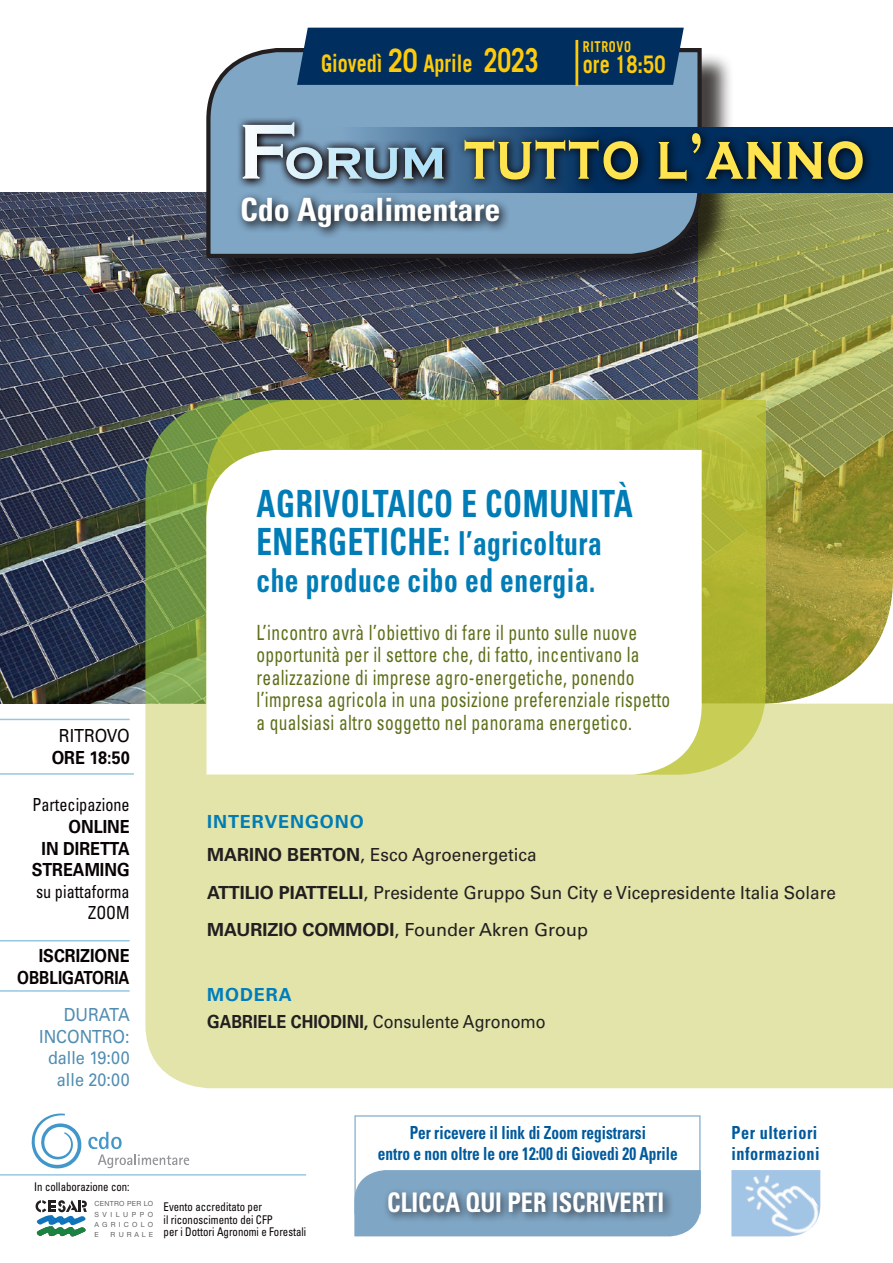
<style>
.page{position:relative;width:893px;height:1263px;background:#fff}
.page>*{position:absolute;margin:0;border:0;box-sizing:border-box;transform-origin:0 0}
.t1{font:700 67.2px "Copperplate Gothic";letter-spacing:.03em;color:#ffe34f;scale:.8 1}
.t2{font:700 condensed 37.5px "Univers LT Std";letter-spacing:.02em;color:#007cb6;scale:.83 1}
.t3{font:700 condensed 33px/37.5px "Univers LT Std";letter-spacing:.02em;color:#007cb6;scale:.83 1}
.t4{font:700 condensed 32.1px "Univers LT Std";color:#fff}
.t5{font:700 condensed 27px "Univers LT Std";color:#fff;scale:.9 1}
.t6{font:700 24.15px "Trade Gothic";color:#feca0a;scale:.83 1}
.t7{font:condensed 21px/22.5px "Univers LT Std";letter-spacing:.02em;color:#5d6f19;scale:.83 1}
.t8{font:18px/33px "Univers LT Std";color:#231f20}
.t9{font:700 condensed 18px/21px "Univers LT Std";color:#015a9d;text-align:center;scale:.85 1}
.t10{font:700 18px/21.6px "Univers LT Std";color:#080302;text-align:right;scale:.9 1}
.t11{font:18px/27px "Univers LT Std";color:#231f20;scale:.9 1}
.t12{font:18px/21.6px "Univers LT Std";color:#508db2;text-align:right;scale:.9 1}
.t13{font:condensed 18px/21.6px "Univers LT Std";color:#080302;text-align:right;scale:.9 1}
.t14{font:700 condensed 18px/21.6px "Univers LT Std";letter-spacing:.035em;color:#015a9d;scale:.9 1}
.t15{font:18px "Univers LT Std";color:#080302;scale:.9 1}
.t16{font:700 15px "Trade Gothic";letter-spacing:.05em;color:#feca0a;scale:.83 1}
.t17{font:condensed 12px/12.8px "Univers LT Std";color:#080302;scale:.9 1}
.t18{font:7.05px/10.1px "Helvetica Neue";letter-spacing:.455em;color:#636366;text-align:justify}
.s1{font-size:32.25px}
.s2{font-size:33px}
.s3{font-size:80.4px;color:#fff}
.s4{font-size:55.95px;color:#fef3d2}
.s5{font-size:55.95px;color:#ffe7a7}
.s6{font-size:55.95px;color:#fed34c}
.s7{font-size:55.95px;color:#feca0a}
.s8{font-size:37.5px}
.s9{font-weight:700;color:#007cb6}
.s10{font-weight:700}
.s11{font-weight:700;color:#007dbe}
</style>
<div class="page">
<img style="left:698px;top:193px;width:195px;height:511px">
<img style="left:0;top:193px;width:698px;height:511px">
<div style="left:210px;top:52px;width:524px;height:238px;background:#080302;opacity:.75"></div>
<svg style="left:204px;top:48px;width:500px;height:212px;background:#7696b0"></svg>
<svg style="left:145px;top:400px;width:61px;height:304px;background:#709245"></svg>
<div style="left:145px;top:704px;width:748px;height:384px;background:#e2e4aa"></div>
<svg style="left:236px;top:192px;width:275px;height:47px;background:#65839b"></svg>
<div style="left:297px;top:28px;width:387px;height:57px;background:#002e5e"></div>
<hr style="left:575px;top:40px;width:3px;height:46px;background:#feca0a">
<svg style="left:259px;top:128px;width:634px;height:65px;background:#234f7a"></svg>
<svg style="left:236px;top:116px;width:218px;height:73px;background:#4e6378"></svg>
<svg style="left:457px;top:126px;width:416px;height:65px;background:#0d2f53"></svg>
<hr style="left:0;top:773px;width:134px;height:2px;background:#007cb6">
<hr style="left:0;top:940px;width:130px;height:1px;background:#007cb6">
<hr style="left:0;top:990px;width:130px;height:2px;background:#007cb6">
<hr style="left:0;top:1174px;width:306px;height:1px;background:#007cb6">
<hr style="left:0;top:719px;width:130px;height:1px;background:#007cb6">
<svg style="left:731px;top:1170px;width:8px;height:66px"></svg>
<svg style="left:31px;top:1113px;width:51px;height:55px"></svg>
<svg style="left:88px;top:1132px;width:101px;height:36px"></svg>
<img style="left:739px;top:1170px;width:82px;height:67px">
<svg style="left:206px;top:400px;width:560px;height:375px;background:#aeb93b"></svg>
<svg style="left:206px;top:450px;width:496px;height:325px"></svg>
<div style="left:354px;top:1170px;width:347px;height:66px;background:#7fa6c5"></div>
<div style="left:383px;top:1187px;width:291px;height:36px;background:#231f20;opacity:.75"></div>
<svg style="left:36px;top:1200px;width:51px;height:37px"></svg>
<p class="t16" style="left:583px;top:37px;width:59px">RITROVO</p>
<p class="t6" style="left:321px;top:48px;width:264px">Giovedì <span class="s1">20</span> Aprile <span class="s2">2023</span></p>
<p class="t6" style="left:583px;top:49px;width:101px">ore 18:50</p>
<h1 class="t1" style="left:238px;top:119px;width:785px"><span class="s3">F</span><span class="s4">o</span><span class="s5">r</span><span class="s6">u</span><span class="s7">m</span> tutto l’anno</h1>
<h3 class="t4" style="left:240px;top:190px;width:262px">Cdo Agroalimentare</h3>
<p class="t15" style="left:59px;top:725px;width:80px">RITROVO</p>
<p class="t10" style="left:52px;top:747px;width:88px">ORE 18:50</p>
<p class="t13" style="left:32px;top:794px;width:110px">Partecipazione</p>
<p class="t10" style="left:32px;top:816px;width:110px">ONLINE<br>IN DIRETTA<br>STREAMING</p>
<p class="t13" style="left:36px;top:880px;width:105px">su piattaforma<br>ZOOM</p>
<p class="t10" style="left:17px;top:945px;width:126px">ISCRIZIONE<br>OBBLIGATORIA</p>
<p class="t12" style="left:39px;top:1004px;width:102px">DURATA<br>INCONTRO: dalle 19:00 alle 20:00</p>
<h2 class="t2" style="left:256px;top:481px;width:455px">AGRIVOLTAICO E COMUNITÀ</h2>
<h3 class="t3" style="left:256px;top:524px;width:418px"><span class="s8">ENERGETICHE:</span> l’agricoltura che produce cibo ed energia.</h3>
<p class="t7" style="left:256px;top:621px;width:500px">L’incontro avrà l’obiettivo di fare il punto sulle nuove opportunità per il settore che, di fatto, incentivano la realizzazione di imprese agro-energetiche, ponendo l’impresa agricola in una posizione preferenziale rispetto a qualsiasi altro soggetto nel panorama energetico.</p>
<p class="t8" style="left:207px;top:805px;width:331px"><span class="s9">INTERVENGONO<br></span><span class="s10">MARINO BERTON</span>, Esco Agroenergetica</p>
<p class="t8" style="left:207px;top:874px;width:630px;line-height:37.5px"><span class="s10">ATTILIO PIATTELLI</span>, Presidente Gruppo Sun City e Vicepresidente Italia Solare<br><span class="s10">MAURIZIO COMMODI</span>, Founder Akren Group</p>
<p class="t11" style="left:207px;top:982px;width:378px"><span class="s11">MODERA<br></span><span class="s10">GABRIELE CHIODINI,</span> Consulente Agronomo</p>
<p class="t17" style="left:34px;top:1180px;width:107px">In collaborazione con:</p>
<p class="t18" style="left:95px;top:1199px;width:60px">CENTRO PER LO SVILUPPO AGRICOLO E</p>
<p class="t18" style="left:110px;top:1229px;width:44px">RURALE</p>
<p class="t17" style="left:164px;top:1200px;width:160px">Evento accreditato per<br>il riconoscimento dei CFP<br>per i Dottori Agronomi e Forestali</p>
<p class="t9" style="left:378px;top:1121px;width:354px">Per ricevere il link di Zoom registrarsi<br>entro e non oltre le ore 12:00 di Giovedì 20 Aprile</p>
<p class="t5" style="left:387px;top:1186px;width:309px">CLICCA QUI PER ISCRIVERTI</p>
<p class="t14" style="left:731px;top:1121px;width:99px">Per ulteriori informazioni</p>
</div>
